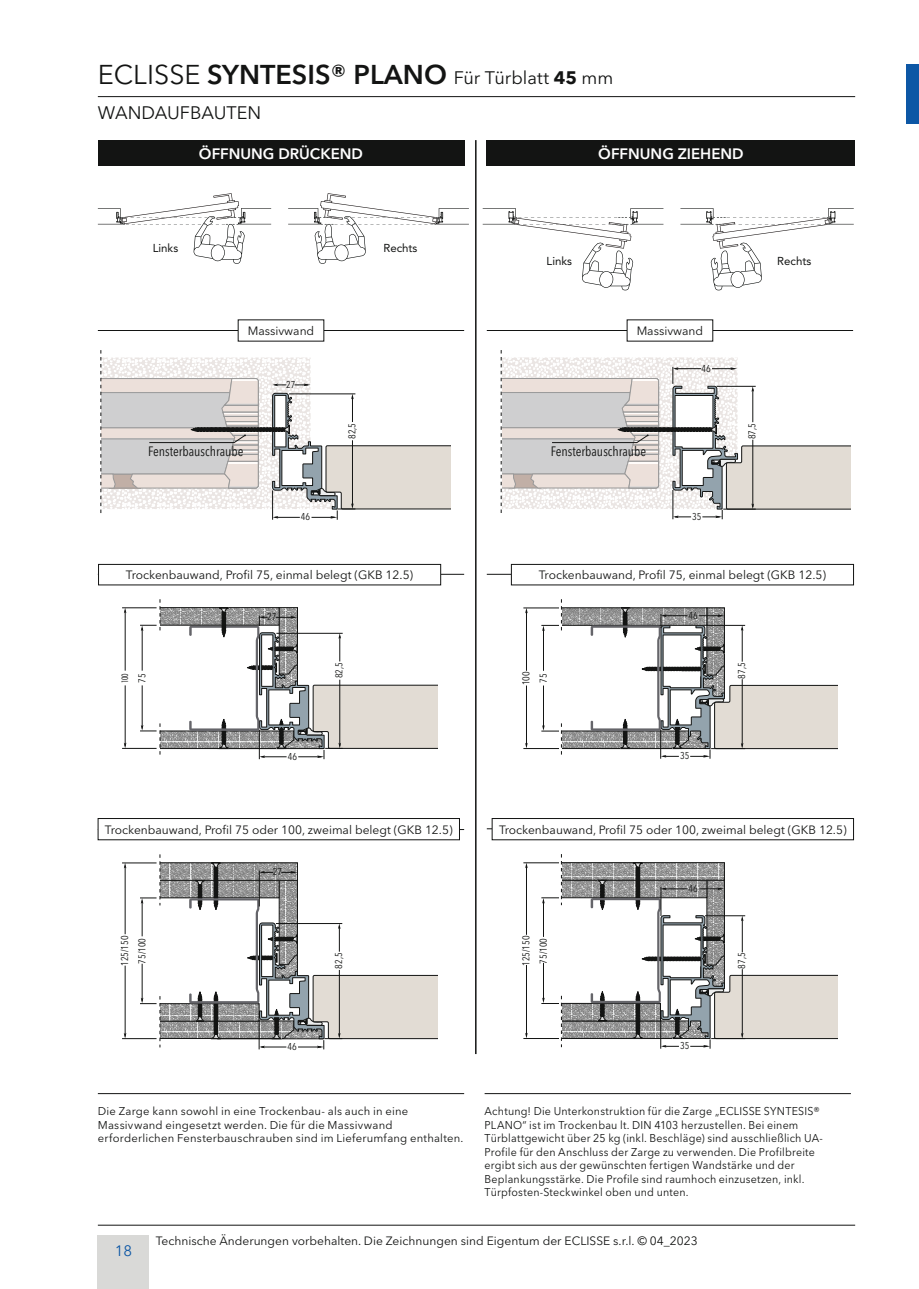
<style>
.page{position:relative;width:919px;height:1289px;background:#fff}
.page>*{position:absolute;margin:0;border:0;box-sizing:border-box;transform-origin:0 0}
.t1{font:18px/34.8px "Avenir Next LT Pro";color:#131413}
.t2{font:600 15px "Avenir Next LT Pro";color:#fff}
.t3{font:15px "Avenir Next LT Pro";color:#0d57a5}
.t4{font:condensed 13.5px "Avenir Next LT Pro";color:#131413}
.t5{font:12px "Avenir Next LT Pro";color:#131413}
.t6{font:11.4px "Avenir LT Std";color:#131413}
.t7{font:11.25px/13.5px "Avenir Next LT Pro";letter-spacing:.015em;color:#131413;scale:.95 1}
.t8{font:11.25px/13.5px "Avenir Next LT Pro";letter-spacing:.015em;color:#131413}
.t9{font:condensed 9.9px/17.5px "Avenir Next LT Pro";color:#131413}
.t10{font:300 condensed 8.85px "Futura BT";color:#131413}
.s1{font-size:27px}
.s2{font-weight:600;font-size:27px}
.s3{font-weight:700}
</style>
<div class="page">
<div style="left:98px;top:1235px;width:51px;height:53px;background:#d9d9d7"></div>
<hr style="left:98px;top:1224px;width:757px;height:1px;background:#131413">
<hr style="left:122px;top:748px;width:34px;height:1px;background:#131413">
<hr style="left:125px;top:610px;width:1px;height:60px;background:#131413">
<hr style="left:125px;top:685px;width:1px;height:61px;background:#131413">
<hr style="left:122px;top:607px;width:34px;height:1px;background:#131413">
<svg style="left:140px;top:599px;width:297px;height:160px"></svg>
<hr style="left:523px;top:748px;width:36px;height:1px;background:#131413">
<hr style="left:526px;top:610px;width:1px;height:60px;background:#131413">
<hr style="left:526px;top:685px;width:1px;height:61px;background:#131413">
<hr style="left:523px;top:607px;width:36px;height:1px;background:#131413">
<svg style="left:541px;top:599px;width:296px;height:159px"></svg>
<hr style="left:122px;top:1038px;width:34px;height:1px;background:#131413">
<hr style="left:125px;top:865px;width:1px;height:69px;background:#131413">
<hr style="left:125px;top:965px;width:1px;height:71px;background:#131413">
<hr style="left:122px;top:862px;width:34px;height:1px;background:#131413">
<svg style="left:140px;top:854px;width:297px;height:195px"></svg>
<hr style="left:259px;top:870px;width:1px;height:36px;background:#131413">
<hr style="left:523px;top:1038px;width:36px;height:1px;background:#131413">
<hr style="left:526px;top:865px;width:1px;height:69px;background:#131413">
<hr style="left:526px;top:964px;width:1px;height:72px;background:#131413">
<hr style="left:523px;top:862px;width:36px;height:1px;background:#131413">
<svg style="left:541px;top:854px;width:296px;height:194px"></svg>
<svg style="left:100px;top:350px;width:350px;height:169px"></svg>
<svg style="left:500px;top:350px;width:350px;height:169px"></svg>
<div style="left:98px;top:140px;width:366px;height:26px;background:#131413"></div>
<div style="left:486px;top:140px;width:369px;height:26px;background:#131413"></div>
<hr style="left:98px;top:330px;width:366px;height:1px;background:#131413">
<hr style="left:98px;top:574px;width:366px;height:1px;background:#131413">
<hr style="left:98px;top:829px;width:366px;height:1px;background:#131413">
<hr style="left:486px;top:330px;width:367px;height:1px;background:#131413">
<hr style="left:486px;top:574px;width:367px;height:1px;background:#131413">
<hr style="left:486px;top:828px;width:367px;height:1px;background:#131413">
<div style="left:238px;top:320px;width:86px;height:21px;background:#fff"></div>
<div style="left:627px;top:320px;width:85px;height:21px;background:#fff"></div>
<div style="left:98px;top:564px;width:342px;height:21px;background:#fff"></div>
<div style="left:98px;top:564px;width:343px;height:21px;border:1px solid #131413"></div>
<div style="left:511px;top:564px;width:342px;height:21px;background:#fff"></div>
<div style="left:511px;top:564px;width:342px;height:21px;border:1px solid #131413"></div>
<hr style="left:98px;top:1093px;width:366px;height:1px;background:#131413">
<hr style="left:484px;top:1093px;width:366px;height:1px;background:#131413">
<div style="left:98px;top:818px;width:361px;height:21px;background:#fff"></div>
<div style="left:98px;top:818px;width:361px;height:22px;border:1px solid #131413"></div>
<div style="left:492px;top:818px;width:361px;height:21px;background:#fff"></div>
<div style="left:492px;top:818px;width:361px;height:22px;border:1px solid #131413"></div>
<hr style="left:98px;top:96px;width:757px;height:1px;background:#131413">
<svg style="left:680px;top:208px;width:173px;height:82px"></svg>
<svg style="left:482px;top:208px;width:181px;height:82px"></svg>
<svg style="left:288px;top:193px;width:181px;height:71px"></svg>
<svg style="left:98px;top:193px;width:173px;height:71px"></svg>
<div style="left:906px;top:64px;width:12px;height:60px;background:#0d57a5"></div>
<hr style="left:475px;top:140px;width:1px;height:914px;background:#131413">
<h1 class="t1" style="left:98px;top:60px;width:517px"><span class="s1">ECLISSE</span> <span class="s2">SYNTESIS® PLANO</span> Für Türblatt <span class="s3">45</span> mm<br>WANDAUFBAUTEN</h1>
<h2 class="t2" style="left:199px;top:144px;width:166px">ÖFFNUNG DRÜCKEND</h2>
<h2 class="t2" style="left:598px;top:144px;width:147px">ÖFFNUNG ZIEHEND</h2>
<p class="t6" style="left:153px;top:241px;width:27px">Links</p>
<p class="t6" style="left:383px;top:241px;width:36px">Rechts</p>
<p class="t6" style="left:546px;top:254px;width:27px">Links</p>
<p class="t6" style="left:777px;top:254px;width:36px">Rechts</p>
<p class="t5" style="left:248px;top:324px;width:68px">Massivwand</p>
<p class="t5" style="left:636px;top:324px;width:68px">Massivwand</p>
<p class="t9" style="left:286px;top:375px;width:11px">27</p>
<p class="t9" style="left:343px;top:439px;width:18px;rotate:-90deg">82,5</p>
<p class="t4" style="left:148px;top:443px;width:97px">Fensterbauschraube</p>
<p class="t4" style="left:550px;top:443px;width:97px">Fensterbauschraube</p>
<p class="t9" style="left:301px;top:508px;width:11px">46</p>
<p class="t9" style="left:701px;top:359px;width:11px">46</p>
<p class="t9" style="left:692px;top:507px;width:11px">35</p>
<p class="t9" style="left:743px;top:439px;width:18px;rotate:-90deg">87,5</p>
<p class="t5" style="left:126px;top:568px;width:289px">Trockenbauwand, Profil 75, einmal belegt (GKB 12.5)</p>
<p class="t5" style="left:538px;top:568px;width:289px">Trockenbauwand, Profil 75, einmal belegt (GKB 12.5)</p>
<p class="t10" style="left:119px;top:683px;width:12px;rotate:-90deg">100</p>
<p class="t9" style="left:133px;top:683px;width:11px;rotate:-90deg">75</p>
<p class="t9" style="left:267px;top:608px;width:11px">27</p>
<p class="t9" style="left:288px;top:747px;width:11px">46</p>
<p class="t9" style="left:330px;top:678px;width:18px;rotate:-90deg">82,5</p>
<p class="t9" style="left:517px;top:685px;width:15px;rotate:-90deg">100<br>75</p>
<p class="t9" style="left:688px;top:606px;width:11px">46</p>
<p class="t9" style="left:680px;top:747px;width:11px">35</p>
<p class="t9" style="left:732px;top:678px;width:18px;rotate:-90deg">87,5</p>
<p class="t5" style="left:105px;top:822px;width:349px">Trockenbauwand, Profil 75 oder 100, zweimal belegt (GKB 12.5)</p>
<p class="t5" style="left:499px;top:822px;width:349px">Trockenbauwand, Profil 75 oder 100, zweimal belegt (GKB 12.5)</p>
<p class="t9" style="left:116px;top:966px;width:32px;rotate:-90deg">125/150<br>75/100</p>
<p class="t9" style="left:273px;top:863px;width:11px">27</p>
<p class="t9" style="left:287px;top:1037px;width:11px">46</p>
<p class="t9" style="left:330px;top:968px;width:18px;rotate:-90deg">82,5</p>
<p class="t9" style="left:517px;top:966px;width:32px;rotate:-90deg">125/150<br>75/100</p>
<p class="t9" style="left:688px;top:879px;width:11px">46</p>
<p class="t9" style="left:680px;top:1036px;width:11px">35</p>
<p class="t9" style="left:732px;top:968px;width:18px;rotate:-90deg">87,5</p>
<p class="t8" style="left:98px;top:1104px;width:367px">Die Zarge kann sowohl in eine Trockenbau- als auch in eine<br>Massivwand eingesetzt werden. Die für die Massivwand erforderlichen Fensterbauschrauben sind im Lieferumfang enthalten.</p>
<p class="t7" style="left:484px;top:1104px;width:357px">Achtung! Die Unterkonstruktion für die Zarge „ECLISSE SYNTESIS® PLANO“ ist im Trockenbau lt. DIN 4103 herzustellen. Bei einem Türblattgewicht über 25 kg (inkl. Beschläge) sind ausschließlich UA-Profile für den Anschluss der Zarge zu verwenden. Die Profilbreite ergibt sich aus der gewünschten fertigen Wandstärke und der Beplankungsstärke. Die Profile sind raumhoch einzusetzen, inkl.<br>Türpfosten-Steckwinkel oben und unten.</p>
<h2 class="t3" style="left:115px;top:1241px;width:19px">18</h2>
<p class="t5" style="left:156px;top:1233px;width:543px">Technische Änderungen vorbehalten. Die Zeichnungen sind Eigentum der ECLISSE s.r.l. © 04_2023</p>
</div>
